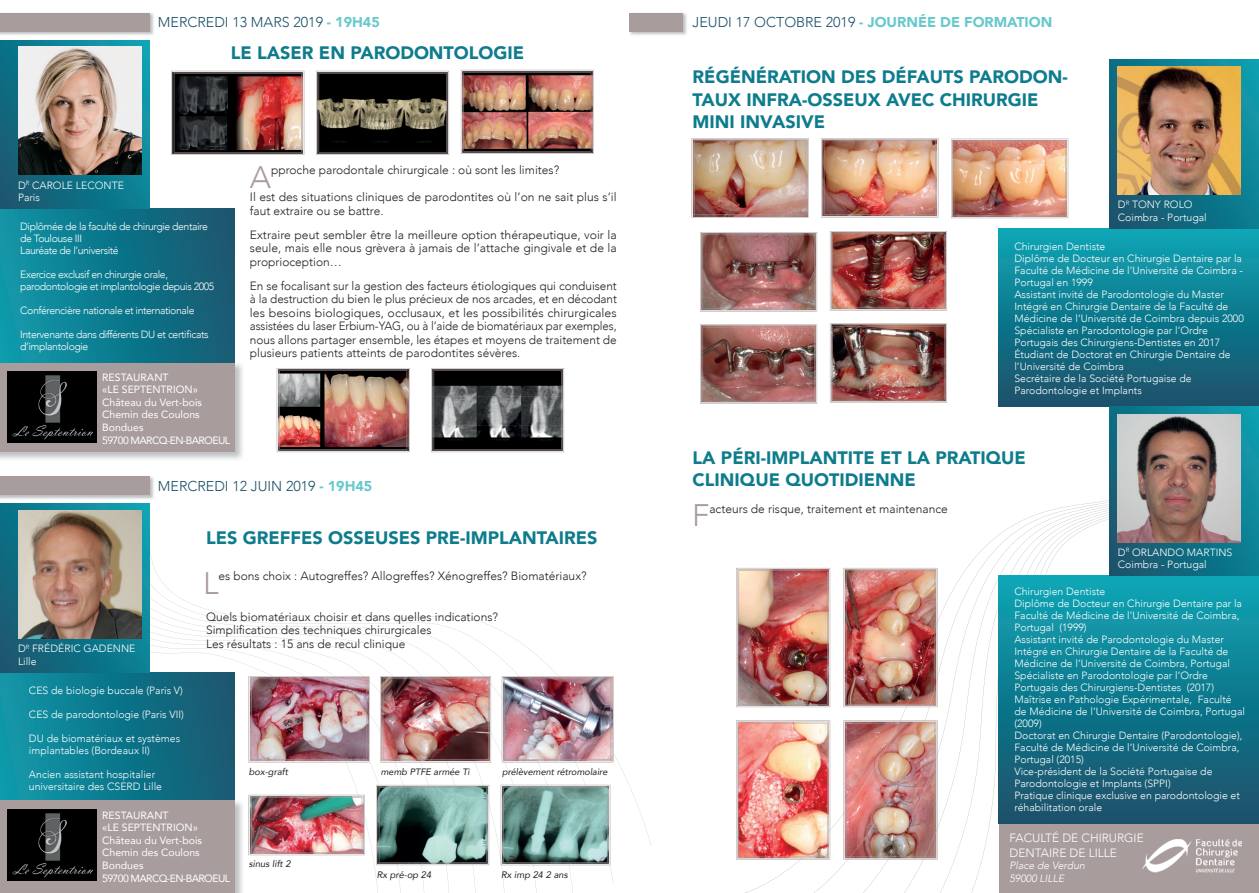
<style>
.page{position:relative;width:1259px;height:893px;background:#fff}
.page>*{position:absolute;margin:0;border:0;box-sizing:border-box;transform-origin:0 0}
.t1{font:300 31.05px "Avenir";color:#a99c9d}
.t2{font:900 18px/22.5px "Avenir";color:#0e7c8d}
.t3{font:300 14.25px "Avenir";color:#1c5069}
.t4{font:900 14.25px "Avenir";color:#68c9cd}
.t5{font:300 12px/13.5px "Avenir";color:#231f20}
.t6{font:300 12px/14.4px "Avenir";color:#fff}
.t7{font:300 10.5px/12px "Avenir";color:#fff}
.t8{font:300 10.5px/12px "Avenir";letter-spacing:-.04em;color:#fff}
.t9{font:10.5px/12.6px "Avenir";color:#fff}
.t10{font:italic 300 10.5px/12.6px "Avenir";color:#fff}
.t11{font:italic 9.45px "Avenir";color:#231f20}
.t12{font:italic 9.15px "Avenir";color:#231f20}
.s1{font-weight:900;color:#68c9cd}
.s2{font-weight:300;color:#1c5069}
</style>
<div class="page">
<svg style="left:736px;top:500px;width:373px;height:393px"></svg>
<svg style="left:150px;top:552px;width:501px;height:341px"></svg>
<div style="left:999px;top:228px;width:260px;height:179px;background:linear-gradient(to bottom,#0ba5b5,#174e67)"></div>
<img style="left:630px;top:13px;width:57px;height:22px">
<div style="left:629px;top:13px;width:53px;height:19px;background:#a99c9d"></div>
<svg style="left:1109px;top:60px;width:150px;height:168px;background:#197788"></svg>
<img style="left:1118px;top:66px;width:122px;height:128px">
<div style="left:999px;top:823px;width:260px;height:70px;background:#a99c9d"></div>
<img style="left:1142px;top:839px;width:100px;height:34px">
<div style="left:999px;top:575px;width:260px;height:248px;background:linear-gradient(to bottom,#0ba5b5,#174e67)"></div>
<svg style="left:1109px;top:407px;width:150px;height:168px;background:#17778b"></svg>
<img style="left:1118px;top:414px;width:122px;height:128px">
<img style="left:691px;top:138px;width:117px;height:80px">
<img style="left:821px;top:138px;width:117px;height:80px">
<img style="left:951px;top:139px;width:117px;height:79px">
<svg style="left:700px;top:232px;width:117px;height:80px;background:#9a6966"></svg>
<img style="left:830px;top:231px;width:117px;height:80px">
<img style="left:700px;top:324px;width:117px;height:80px">
<img style="left:830px;top:323px;width:117px;height:80px">
<img style="left:736px;top:568px;width:94px;height:139px">
<img style="left:843px;top:568px;width:94px;height:139px">
<img style="left:736px;top:720px;width:94px;height:140px">
<img style="left:843px;top:720px;width:94px;height:140px">
<img style="left:0;top:363px;width:243px;height:96px">
<div style="left:0;top:362px;width:235px;height:89px;background:#a99c9d"></div>
<img style="left:7px;top:371px;width:90px;height:71px">
<img style="left:0;top:13px;width:154px;height:22px">
<div style="left:0;top:13px;width:150px;height:19px;background:#a99c9d"></div>
<div style="left:0;top:209px;width:235px;height:153px;background:linear-gradient(to right,#0c98a9,#14576f)"></div>
<svg style="left:0;top:40px;width:150px;height:169px;background:#15758a"></svg>
<img style="left:18px;top:47px;width:123px;height:128px">
<img style="left:171px;top:71px;width:133px;height:84px">
<svg style="left:316px;top:71px;width:133px;height:84px;background:#3b382f"></svg>
<img style="left:461px;top:70px;width:133px;height:84px">
<img style="left:277px;top:368px;width:133px;height:84px">
<svg style="left:431px;top:368px;width:133px;height:84px;background:#4b4c4d"></svg>
<img style="left:0;top:477px;width:154px;height:22px">
<div style="left:0;top:476px;width:150px;height:19px;background:#a99c9d"></div>
<div style="left:0;top:672px;width:235px;height:127px;background:linear-gradient(to right,#0c98a9,#15566e)"></div>
<svg style="left:0;top:504px;width:150px;height:168px;background:#137387"></svg>
<img style="left:18px;top:510px;width:123px;height:128px">
<img style="left:248px;top:676px;width:121px;height:86px">
<img style="left:380px;top:676px;width:111px;height:86px">
<img style="left:502px;top:676px;width:111px;height:86px">
<img style="left:248px;top:795px;width:117px;height:60px">
<svg style="left:376px;top:785px;width:113px;height:80px;background:#6a8b86"></svg>
<svg style="left:501px;top:785px;width:109px;height:80px;background:#739893"></svg>
<img style="left:235px;top:799px;width:10px;height:94px">
<img style="left:0;top:799px;width:235px;height:1px">
<div style="left:0;top:800px;width:235px;height:93px;background:#a99c9d"></div>
<img style="left:7px;top:809px;width:90px;height:71px">
<h3 class="t3" style="left:158px;top:14px;width:223px">MERCREDI 13 MARS 2019 <span class="s1">- 19H45</span></h3>
<h2 class="t2" style="left:231px;top:41px;width:295px">LE LASER EN PARODONTOLOGIE</h2>
<p class="t7" style="left:18px;top:179px;width:107px;line-height:12.6px">D<sup>R</sup> CAROLE LECONTE<br>Paris</p>
<p class="t8" style="left:20px;top:221px;width:189px">Diplômée de la faculté de chirurgie dentaire de Toulouse III<br>Lauréate de l’université</p>
<p class="t8" style="left:20px;top:269px;width:196px">Exercice exclusif en chirurgie orale, parodontologie et implantologie depuis 2005</p>
<p class="t8" style="left:20px;top:305px;width:176px">Conférencière nationale et internationale</p>
<p class="t8" style="left:20px;top:329px;width:190px">Intervenante dans différents DU et certificats d’implantologie</p>
<p class="t9" style="left:102px;top:370px;width:129px">RESTAURANT<br>«LE SEPTENTRION»<br>Château du Vert-bois<br>Chemin des Coulons<br>Bondues<br>59700 MARCQ-EN-BAROEUL</p>
<h1 class="t1" style="left:250px;top:158px;width:23px">A</h1>
<p class="t5" style="left:271px;top:163px;width:290px">pproche parodontale chirurgicale : où sont les limites?</p>
<p class="t5" style="left:250px;top:190px;width:368px">Il est des situations cliniques de parodontites où l’on ne sait plus s’il faut extraire ou se battre.</p>
<p class="t5" style="left:250px;top:228px;width:368px;text-align:justify">Extraire peut sembler être la meilleure option thérapeutique, voir la seule, mais elle nous grèvera à jamais de l’attache gingivale et de la proprioception…</p>
<p class="t5" style="left:250px;top:279px;width:368px;text-align:justify">En se focalisant sur la gestion des facteurs étiologiques qui conduisent à la destruction du bien le plus précieux de nos arcades, et en décodant les besoins biologiques, occlusaux, et les possibilités chirurgicales assistées du laser Erbium-YAG, ou à l’aide de biomatériaux par exemples, nous allons partager ensemble, les étapes et moyens de traitement de plusieurs patients atteints de parodontites sévères.</p>
<h3 class="t3" style="left:158px;top:477px;width:216px">MERCREDI 12 JUIN 2019 <span class="s1">- 19H45</span></h3>
<p class="t7" style="left:18px;top:642px;width:119px;line-height:12.6px">D<sup>R</sup> FRÉDÉRIC GADENNE<br>Lille</p>
<p class="t7" style="left:29px;top:684px;width:155px">CES de biologie buccale (Paris V)</p>
<p class="t7" style="left:29px;top:708px;width:156px">CES de parodontologie (Paris VII)</p>
<p class="t7" style="left:29px;top:732px;width:153px">DU de biomatériaux et systèmes implantables (Bordeaux II)</p>
<p class="t7" style="left:29px;top:768px;width:135px">Ancien assistant hospitalier universitaire des CSERD Lille</p>
<h2 class="t2" style="left:206px;top:526px;width:393px">LES GREFFES OSSEUSES PRE-IMPLANTAIRES</h2>
<h1 class="t1" style="left:203px;top:564px;width:17px">L</h1>
<p class="t5" style="left:218px;top:569px;width:369px">es bons choix : Autogreffes? Allogreffes? Xénogreffes? Biomatériaux?</p>
<p class="t5" style="left:206px;top:610px;width:293px">Quels biomatériaux choisir et dans quelles indications?<br>Simplification des techniques chirurgicales<br>Les résultats : 15 ans de recul clinique</p>
<p class="t11" style="left:249px;top:766px;width:41px">box-graft</p>
<p class="t12" style="left:381px;top:766px;width:91px">memb PTFE armée Ti</p>
<p class="t12" style="left:502px;top:766px;width:107px">prélèvement rétromolaire</p>
<p class="t9" style="left:102px;top:808px;width:129px">RESTAURANT<br>«LE SEPTENTRION»<br>Château du Vert-bois<br>Chemin des Coulons<br>Bondues<br>59700 MARCQ-EN-BAROEUL</p>
<p class="t11" style="left:249px;top:858px;width:43px">sinus lift 2</p>
<p class="t11" style="left:377px;top:869px;width:56px">Rx pré-op 24</p>
<p class="t11" style="left:501px;top:869px;width:68px">Rx imp 24 2 ans</p>
<h3 class="t4" style="left:692px;top:10px;width:361px"><span class="s2">JEUDI 17 OCTOBRE 2019</span> - JOURNÉE DE FORMATION</h3>
<h2 class="t2" style="left:692px;top:65px;width:376px">RÉGÉNÉRATION DES DÉFAUTS PARODON-<br>TAUX INFRA-OSSEUX AVEC CHIRURGIE<br>MINI INVASIVE</h2>
<p class="t7" style="left:1118px;top:198px;width:90px;line-height:12.6px">D<sup>R</sup> TONY ROLO<br>Coimbra - Portugal</p>
<p class="t7" style="left:1014px;top:240px;width:231px">Chirurgien Dentiste<br>Diplôme de Docteur en Chirurgie Dentaire par la Faculté de Médicine de l’Université de Coimbra - Portugal en 1999<br>Assistant invité de Parodontologie du Master Intégré en Chirurgie Dentaire de la Faculté de Médicine de l’Université de Coimbra depuis 2000<br>Spécialiste en Parodontologie par l’Ordre Portugais des Chirurgiens-Dentistes en 2017<br>Étudiant de Doctorat en Chirurgie Dentaire de l’Université de Coimbra<br>Secrétaire de la Société Portugaise de Parodontologie et Implants</p>
<h2 class="t2" style="left:692px;top:446px;width:335px">LA PÉRI-IMPLANTITE ET LA PRATIQUE<br>CLINIQUE QUOTIDIENNE</h2>
<h1 class="t1" style="left:692px;top:497px;width:19px">F</h1>
<p class="t5" style="left:709px;top:502px;width:240px">acteurs de risque, traitement et maintenance</p>
<p class="t7" style="left:1118px;top:546px;width:116px;line-height:12.6px">D<sup>R</sup> ORLANDO MARTINS<br>Coimbra - Portugal</p>
<p class="t7" style="left:1014px;top:586px;width:232px">Chirurgien Dentiste<br>Diplôme de Docteur en Chirurgie Dentaire par la Faculté de Médicine de l’Université de Coimbra, Portugal (1999)<br>Assistant invité de Parodontologie du Master Intégré en Chirurgie Dentaire de la Faculté de Médicine de l’Université de Coimbra, Portugal Spécialiste en Parodontologie par l’Ordre Portugais des Chirurgiens-Dentistes (2017)<br>Maîtrise en Pathologie Expérimentale, Faculté de Médicine de l’Université de Coimbra, Portugal (2009)<br>Doctorat en Chirurgie Dentaire (Parodontologie), Faculté de Médicine de l’Université de Coimbra, Portugal (2015)<br>Vice-président de la Société Portugaise de Parodontologie et Implants (SPPI)<br>Pratique clinique exclusive en parodontologie et réhabilitation orale</p>
<p class="t6" style="left:1009px;top:831px;width:136px">FACULTÉ DE CHIRURGIE<br>DENTAIRE DE LILLE</p>
<p class="t10" style="left:1009px;top:859px;width:77px">Place de Verdun<br>59000 LILLE</p>
</div>
